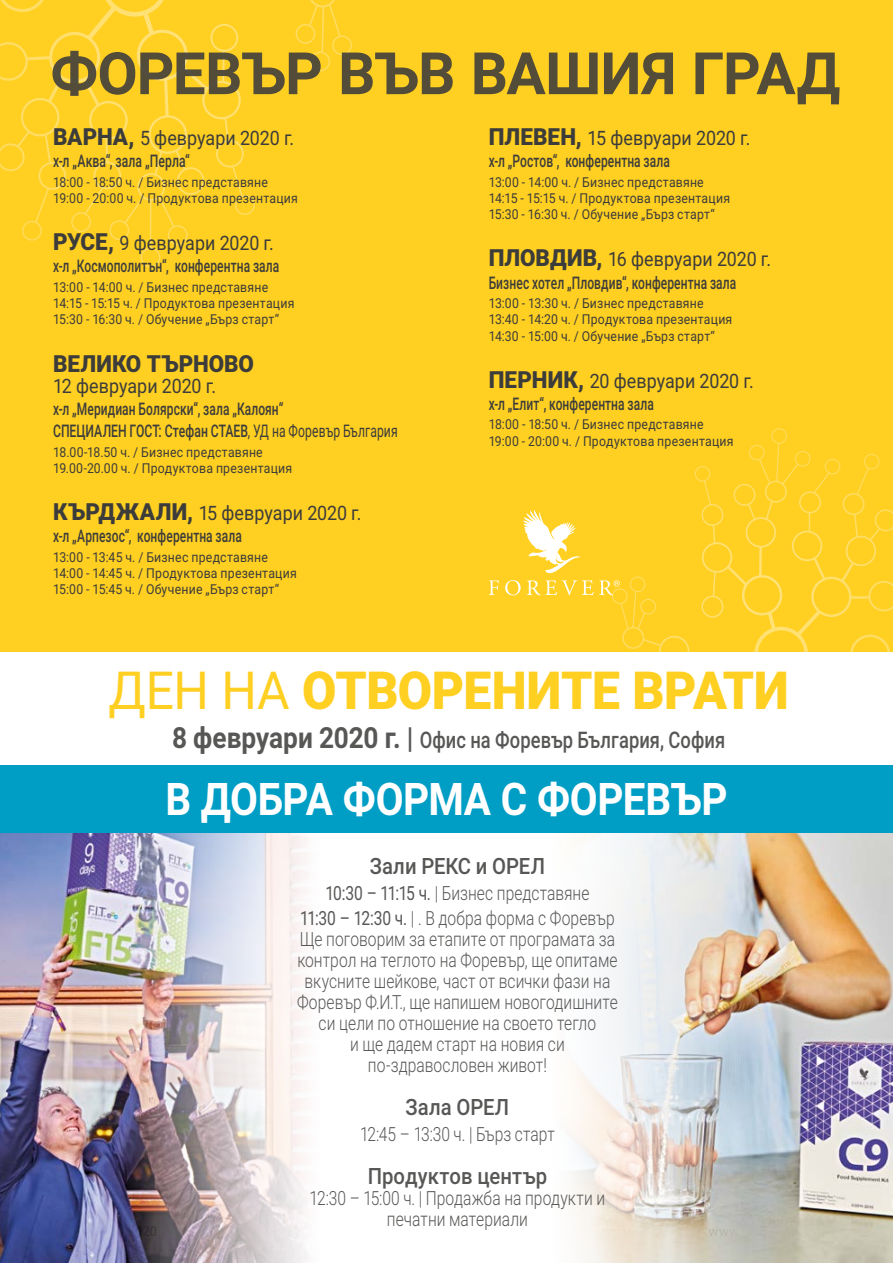
<style>
.page{position:relative;width:893px;height:1263px;background:#fff}
.page>*{position:absolute;margin:0;border:0;box-sizing:border-box;transform-origin:0 0}
.t1{font:700 58.5px "Roboto 2014";letter-spacing:-.02em;color:#3c3c3b}
.t2{font:900 52.5px "Roboto 2014";letter-spacing:-.01em;color:#ffcf21;scale:.95 1}
.t3{font:700 45px "Roboto 2014";letter-spacing:-.01em;color:#fff;scale:.9 1}
.t4{font:900 23.55px "Roboto 2014";letter-spacing:-.005em;color:#3c3c3b;scale:.95 1}
.t5{font:500 22.95px "Roboto 2014";letter-spacing:.005em;color:#575756;scale:.8 1}
.t6{font:500 22.5px "Roboto 2014";color:#575756;scale:.9 1}
.t7{font:19.8px "Roboto 2014";color:#3c3c3b;scale:.9 1}
.t8{font:300 19.5px/21px "Roboto 2014";letter-spacing:.005em;color:#575756;text-align:center;scale:.8 1}
.t9{font:500 17.4px/22.2px "Roboto 2014";letter-spacing:.005em;color:#3c3c3b;scale:.69 1}
.t10{font:500 17.4px "Roboto 2014";letter-spacing:.005em;color:#3c3c3b;scale:.7 1}
.t11{font:13.65px/16.2px "Roboto 2014";letter-spacing:.015em;color:#3c3c3b;scale:.9 1}
.s1{font-weight:900;font-size:23.55px}
.s2{font-weight:400}
.s3{font-weight:700;font-size:29.1px}
</style>
<div class="page">
<img style="left:0;top:833px;width:307px;height:430px">
<div style="left:0;top:0;width:893px;height:652px;background:#ffcf21"></div>
<div style="left:22px;top:221px;width:20px;height:20px;border:1px solid #fff;border-radius:50%"></div>
<div style="left:71px;top:212px;width:20px;height:20px;border:1px solid #fff;border-radius:50%"></div>
<div style="left:109px;top:220px;width:20px;height:20px;border:1px solid #fff;border-radius:50%"></div>
<div style="left:140px;top:247px;width:21px;height:21px;border:1px solid #fff;border-radius:50%"></div>
<div style="left:168px;top:225px;width:20px;height:20px;border:1px solid #fff;border-radius:50%"></div>
<div style="left:235px;top:195px;width:20px;height:20px;border:1px solid #fff;border-radius:50%"></div>
<div style="left:332px;top:35px;width:20px;height:20px;border:1px solid #fff;border-radius:50%"></div>
<div style="left:295px;top:24px;width:21px;height:20px;border:1px solid #fff;border-radius:50%"></div>
<div style="left:310px;top:51px;width:20px;height:21px;border:1px solid #fff;border-radius:50%"></div>
<hr style="left:150px;top:200px;width:1px;height:48px;background:#fff">
<svg style="left:0;top:0;width:244px;height:228px"></svg>
<svg style="left:308px;top:0;width:34px;height:54px"></svg>
<div style="left:742px;top:575px;width:40px;height:40px;border:2px solid #fff;border-radius:50%"></div>
<div style="left:811px;top:577px;width:41px;height:40px;border:2px solid #fff;border-radius:50%"></div>
<div style="left:792px;top:531px;width:30px;height:30px;border:2px solid #fff;border-radius:50%"></div>
<div style="left:745px;top:517px;width:31px;height:31px;border:2px solid #fff;border-radius:50%"></div>
<div style="left:702px;top:542px;width:30px;height:31px;border:2px solid #fff;border-radius:50%"></div>
<div style="left:846px;top:536px;width:30px;height:30px;border:2px solid #fff;border-radius:50%"></div>
<svg style="left:868px;top:581px;width:25px;height:30px"></svg>
<div style="left:622px;top:627px;width:22px;height:22px;border:2px solid #fff;border-radius:50%"></div>
<div style="left:701px;top:596px;width:22px;height:22px;border:2px solid #fff;border-radius:50%"></div>
<div style="left:701px;top:504px;width:22px;height:22px;border:2px solid #fff;border-radius:50%"></div>
<div style="left:733px;top:484px;width:22px;height:22px;border:2px solid #fff;border-radius:50%"></div>
<div style="left:765px;top:481px;width:22px;height:22px;border:2px solid #fff;border-radius:50%"></div>
<div style="left:799px;top:491px;width:22px;height:22px;border:2px solid #fff;border-radius:50%"></div>
<div style="left:842px;top:493px;width:22px;height:22px;border:2px solid #fff;border-radius:50%"></div>
<div style="left:864px;top:454px;width:15px;height:15px;border:1px solid #fff;border-radius:50%"></div>
<div style="left:825px;top:459px;width:15px;height:15px;border:1px solid #fff;border-radius:50%"></div>
<div style="left:795px;top:451px;width:15px;height:15px;border:1px solid #fff;border-radius:50%"></div>
<div style="left:771px;top:428px;width:16px;height:16px;border:1px solid #fff;border-radius:50%"></div>
<div style="left:749px;top:445px;width:16px;height:15px;border:1px solid #fff;border-radius:50%"></div>
<div style="left:695px;top:466px;width:15px;height:16px;border:1px solid #fff;border-radius:50%"></div>
<div style="left:640px;top:599px;width:16px;height:15px;border:1px solid #fff;border-radius:50%"></div>
<div style="left:630px;top:576px;width:15px;height:16px;border:1px solid #fff;border-radius:50%"></div>
<svg style="left:850px;top:635px;width:40px;height:17px"></svg>
<svg style="left:754px;top:607px;width:70px;height:45px"></svg>
<hr style="left:851px;top:596px;width:17px;height:3px;background:#fff">
<svg style="left:839px;top:561px;width:17px;height:23px"></svg>
<svg style="left:812px;top:556px;width:15px;height:25px"></svg>
<hr style="left:759px;top:548px;width:3px;height:27px;background:#fff">
<svg style="left:725px;top:564px;width:24px;height:24px"></svg>
<svg style="left:712px;top:570px;width:5px;height:28px"></svg>
<svg style="left:712px;top:524px;width:4px;height:20px"></svg>
<svg style="left:747px;top:503px;width:9px;height:18px"></svg>
<svg style="left:765px;top:500px;width:9px;height:21px"></svg>
<svg style="left:809px;top:513px;width:1px;height:19px"></svg>
<svg style="left:853px;top:513px;width:6px;height:25px"></svg>
<svg style="left:868px;top:509px;width:25px;height:33px"></svg>
<svg style="left:856px;top:467px;width:14px;height:28px"></svg>
<svg style="left:812px;top:471px;width:19px;height:24px"></svg>
<svg style="left:758px;top:442px;width:41px;height:43px"></svg>
<svg style="left:703px;top:480px;width:9px;height:25px"></svg>
<svg style="left:642px;top:636px;width:47px;height:16px"></svg>
<img style="left:571px;top:833px;width:322px;height:430px">
<div style="left:0;top:765px;width:893px;height:68px;background:#009dc5"></div>
<svg style="left:489px;top:580px;width:10px;height:15px"></svg>
<svg style="left:505px;top:580px;width:16px;height:15px"></svg>
<svg style="left:527px;top:580px;width:119px;height:50px"></svg>
<svg style="left:523px;top:510px;width:58px;height:64px"></svg>
<h1 class="t1" style="left:50px;top:32px;width:791px">ФОРЕВЪР ВЪВ ВАШИЯ ГРАД</h1>
<h3 class="t7" style="left:53px;top:124px;width:269px"><span class="s1">ВАРНА,</span> 5 февруари 2020 г.</h3>
<p class="t10" style="left:53px;top:149px;width:197px">х-л „Аква“, зала „Перла“</p>
<p class="t11" style="left:53px;top:173px;width:273px">18:00 - 18:50 ч. / Бизнес представяне<br>19:00 - 20:00 ч. / Продуктова презентация</p>
<h3 class="t7" style="left:53px;top:229px;width:247px"><span class="s1">РУСЕ,</span> 9 февруари 2020 г.</h3>
<p class="t9" style="left:53px;top:254px;width:329px">х-л „Космополитън“, конферентна зала</p>
<p class="t11" style="left:53px;top:279px;width:270px">13:00 - 14:00 ч. / Бизнес представяне<br>14:15 - 15:15 ч. / Продуктова презентация<br>15:30 - 16:30 ч. / Обучение „Бърз старт“</p>
<h3 class="t4" style="left:53px;top:347px;width:213px">ВЕЛИКО ТЪРНОВО</h3>
<h3 class="t7" style="left:53px;top:372px;width:183px">12 февруари 2020 г.</h3>
<p class="t9" style="left:53px;top:397px;width:501px">х-л „Меридиан Болярски“, зала „Калоян“<br>СПЕЦИАЛЕН ГОСТ: Стефан СТАЕВ<span class="s2">, УД на Форевър България</span></p>
<p class="t11" style="left:53px;top:443px;width:267px">18.00-18.50 ч. / Бизнес представяне<br>19.00-20.00 ч. / Продуктова презентация</p>
<h3 class="t7" style="left:53px;top:499px;width:344px"><span class="s1">КЪРДЖАЛИ,</span> 15 февруари 2020 г.</h3>
<p class="t9" style="left:53px;top:524px;width:275px">х-л „Арпезос“, конферентна зала</p>
<p class="t11" style="left:53px;top:548px;width:272px">13:00 - 13:45 ч. / Бизнес представяне<br>14:00 - 14:45 ч. / Продуктова презентация<br>15:00 - 15:45 ч. / Обучение „Бърз старт“</p>
<h3 class="t7" style="left:489px;top:124px;width:292px"><span class="s1">ПЛЕВЕН,</span> 15 февруари 2020 г.</h3>
<p class="t9" style="left:489px;top:149px;width:264px">х-л „Ростов“, конферентна зала</p>
<p class="t11" style="left:489px;top:173px;width:270px">13:00 - 14:00 ч. / Бизнес представяне<br>14:15 - 15:15 ч. / Продуктова презентация<br>15:30 - 16:30 ч. / Обучение „Бърз старт“</p>
<h3 class="t7" style="left:489px;top:245px;width:315px"><span class="s1">ПЛОВДИВ,</span> 16 февруари 2020 г.</h3>
<p class="t9" style="left:489px;top:271px;width:360px">Бизнес хотел „Пловдив“, конферентна зала</p>
<p class="t11" style="left:489px;top:295px;width:272px">13:00 - 13:30 ч. / Бизнес представяне<br>13:40 - 14:20 ч. / Продуктова презентация<br>14:30 - 15:00 ч. / Обучение „Бърз старт“</p>
<h3 class="t7" style="left:489px;top:367px;width:296px"><span class="s1">ПЕРНИК,</span> 20 февруари 2020 г.</h3>
<p class="t9" style="left:489px;top:392px;width:241px">х-л „Елит“, конферентна зала</p>
<p class="t11" style="left:489px;top:416px;width:273px">18:00 - 18:50 ч. / Бизнес представяне<br>19:00 - 20:00 ч. / Продуктова презентация</p>
<h2 class="t2" style="left:109px;top:653px;width:717px"><span class="s2">ДЕН НА</span> ОТВОРЕНИТЕ ВРАТИ</h2>
<h3 class="t5" style="left:172px;top:724px;width:693px"><span class="s3">8 февруари 2020 г. |</span> Офис на Форевър България, София</h3>
<h3 class="t3" style="left:165px;top:768px;width:626px">В ДОБРА ФОРМА С ФОРЕВЪР</h3>
<h3 class="t6" style="left:370px;top:850px;width:196px">Зали РЕКС и ОРЕЛ</h3>
<h3 class="t8" style="left:300px;top:879px;width:395px;line-height:25.2px"><span class="s2">10:30 – 11:15 ч.</span> | Бизнес представяне<br><span class="s2">11:30 – 12:30 ч.</span> | . В добра форма с Форевър</h3>
<p class="t8" style="left:297px;top:927px;width:402px">Ще поговорим за етапите от програмата за контрол на теглото на Форевър, ще опитаме вкусните шейкове, част от всички фази на Форевър Ф.И.Т., ще напишем новогодишните си цели по отношение на своето тегло<br>и ще дадем старт на новия си по-здравословен живот!</p>
<h3 class="t6" style="left:406px;top:1091px;width:117px">Зала ОРЕЛ</h3>
<h3 class="t8" style="left:360px;top:1122px;width:245px">12:45 – 13:30 ч. | Бърз старт</h3>
<h3 class="t6" style="left:368px;top:1160px;width:201px">Продуктов център</h3>
<h3 class="t8" style="left:310px;top:1187px;width:371px">12:30 – 15:00 ч. | Продажба на продукти и печатни материали</h3>
</div>
